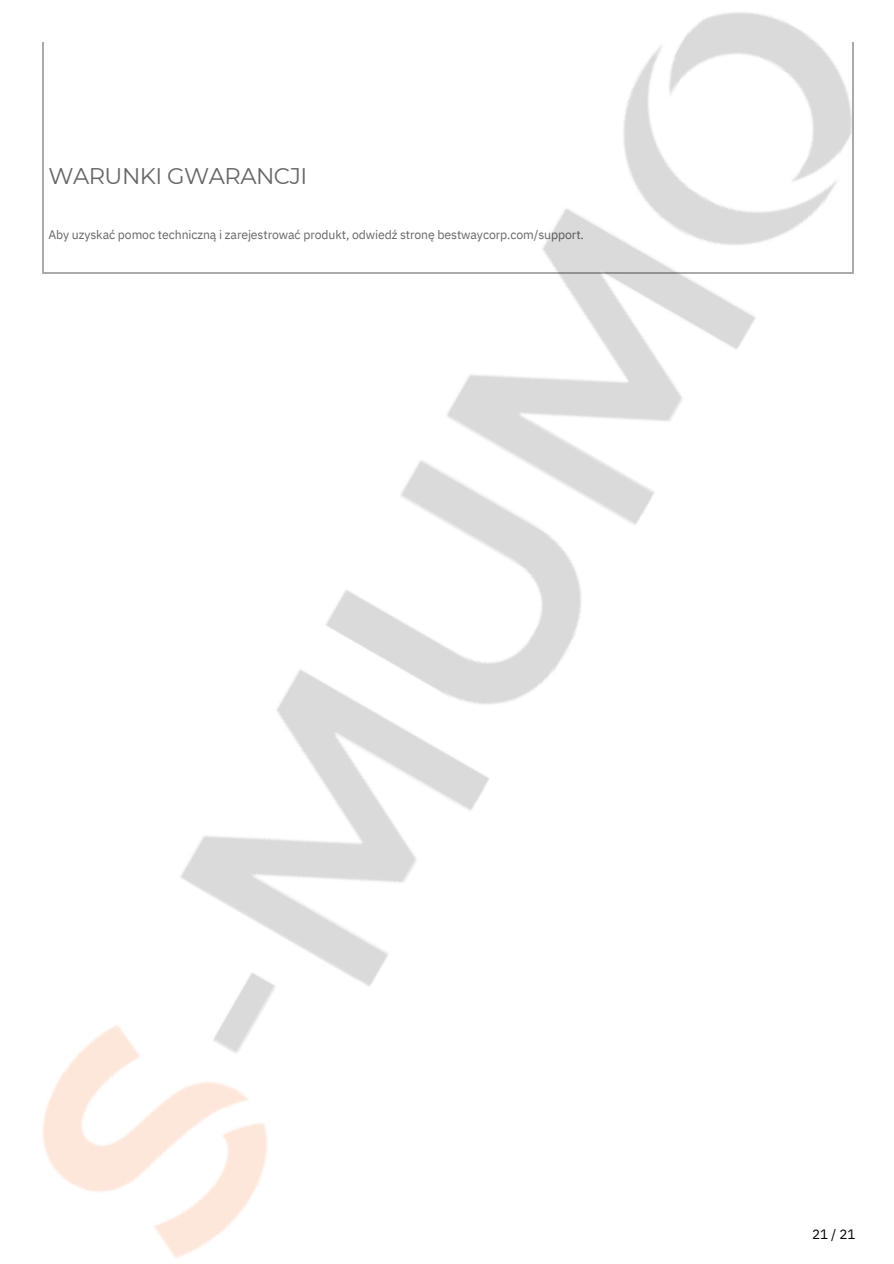
<style>
.page{position:relative;width:894px;height:1264px;background:#fff}
.page>*{position:absolute;margin:0;border:0;box-sizing:border-box;transform-origin:0 0}
.t1{font:22.65px "Montserrat";letter-spacing:-.02em;color:#656565}
.t2{font:13.5px "IBM Plex Sans";color:#000}
.t3{font:12.3px "IBM Plex Sans";letter-spacing:-.01em;color:#656565}
</style>
<div class="page">
<img style="left:42px;top:12px;width:812px;height:1246px">
<h1 class="t1" style="left:48px;top:162px;width:260px">WARUNKI GWARANCJI</h1>
<p class="t3" style="left:48px;top:226px;width:536px">Aby uzyskać pomoc techniczną i zarejestrować produkt, odwiedź stronę bestwaycorp.com/support.</p>
<p class="t2" style="left:811px;top:1225px;width:45px">21 / 21</p>
</div>
